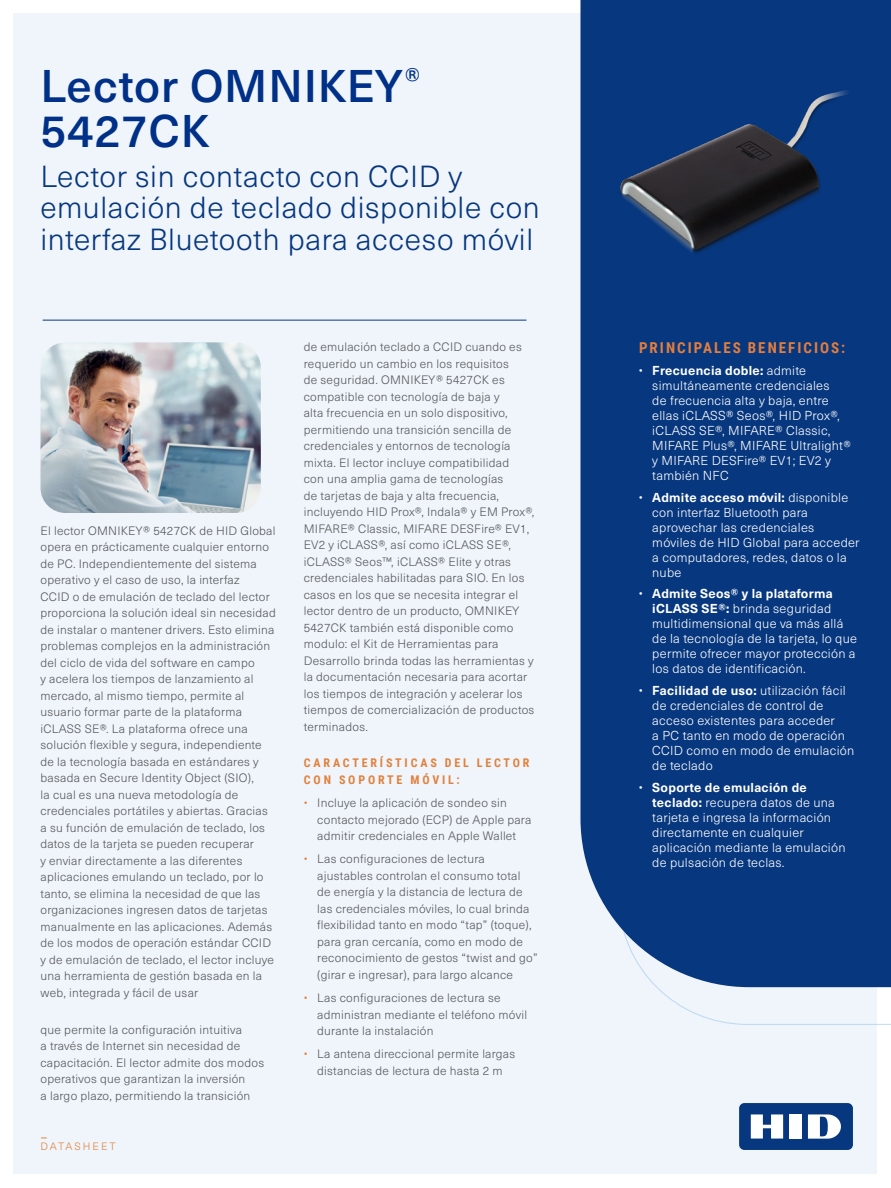
<style>
.page{position:relative;width:891px;height:1188px;background:#fff}
.page>*{position:absolute;margin:0;border:0;box-sizing:border-box;transform-origin:0 0}
.ds_1st_page_large_to{font:500 45px/45px "Neue Haas Unica Pro";letter-spacing:.02em;color:#003087}
.ds_1st_page_section{font:300 30px/31.5px "Neue Haas Unica Pro";letter-spacing:.02em;color:#07377e}
.t1{font:100 25.5px "Neue Haas Unica Pro";color:#e2813c}
.ds_blue_box_bullet_l{font:700 15px "Roboto Condensed";letter-spacing:.135em;color:#e47e3d}
.t2{font:300 12.75px/15px "Neue Haas Unica Pro";letter-spacing:.02em;color:#fff}
.ds_main_body{font:300 12px/16.5px "Neue Haas Unica Pro";letter-spacing:.02em;color:#58595b}
.ds_bullet_list_conde{font:300 12px/16.5px "Neue Haas Unica Pro";letter-spacing:.02em;color:#58595b}
.ds_small_section_sub{font:700 12px/16.5px "Roboto Condensed";letter-spacing:.235em;color:#e2813c}
.t3{font:300 10.5px "Neue Haas Unica Pro";letter-spacing:.185em;color:#e2813c}
.s1{color:#e2813c}
.s2{font-weight:700}
</style>
<div class="page">
<div style="left:14px;top:14px;width:864px;height:1160px;background:#eff5fb"></div>
<div style="left:580px;top:0;width:311px;height:987px;background:#07377e"></div>
<div style="left:739px;top:1103px;width:114px;height:47px;background:#07377e;border-radius:5px"></div>
<div style="left:790px;top:1114px;width:12px;height:25px;background:#fff"></div>
<svg style="left:751px;top:1114px;width:32px;height:25px"></svg>
<svg style="left:808px;top:1114px;width:33px;height:25px"></svg>
<hr style="left:43px;top:320px;width:484px;height:1px;background:#07377e">
<img style="left:580px;top:81px;width:290px;height:206px">
<img style="left:40px;top:342px;width:221px;height:171px">
<h1 class="ds_1st_page_large_to" style="left:40px;top:64px;width:381px">Lector OMNIKEY<sup>®<br></sup>5427CK</h1>
<h2 class="ds_1st_page_section" style="left:40px;top:161px;width:501px">Lector sin contacto con CCID y emulación de teclado disponible con interfaz Bluetooth para acceso móvil</h2>
<p class="ds_main_body" style="left:40px;top:523px;width:237px">El lector OMNIKEY® 5427CK de HID Global opera en prácticamente cualquier entorno de PC. Independientemente del sistema operativo y el caso de uso, la interfaz<br>CCID o de emulación de teclado del lector proporciona la solución ideal sin necesidad de instalar o mantener drivers. Esto elimina problemas complejos en la administración del ciclo de vida del software en campo<br>y acelera los tiempos de lanzamiento al mercado, al mismo tiempo, permite al usuario formar parte de la plataforma iCLASS SE®. La plataforma ofrece una solución flexible y segura, independiente de la tecnología basada en estándares y basada en Secure Identity Object (SIO),<br>la cual es una nueva metodología de credenciales portátiles y abiertas. Gracias a su función de emulación de teclado, los datos de la tarjeta se pueden recuperar<br>y enviar directamente a las diferentes aplicaciones emulando un teclado, por lo tanto, se elimina la necesidad de que las organizaciones ingresen datos de tarjetas manualmente en las aplicaciones. Además de los modos de operación estándar CCID y de emulación de teclado, el lector incluye una herramienta de gestión basada en la web, integrada y fácil de usar</p>
<p class="ds_main_body" style="left:40px;top:1021px;width:225px">que permite la configuración intuitiva<br>a través de Internet sin necesidad de capacitación. El lector admite dos modos operativos que garantizan la inversión<br>a largo plazo, permitiendo la transición</p>
<h3 class="t1" style="left:40px;top:1123px;width:9px">-</h3>
<p class="t3" style="left:40px;top:1140px;width:77px">DATASHEET</p>
<p class="ds_main_body" style="left:304px;top:339px;width:232px">de emulación teclado a CCID cuando es requerido un cambio en los requisitos<br>de seguridad. OMNIKEY® 5427CK es compatible con tecnología de baja y<br>alta frecuencia en un solo dispositivo, permitiendo una transición sencilla de credenciales y entornos de tecnología mixta. El lector incluye compatibilidad<br>con una amplia gama de tecnologías<br>de tarjetas de baja y alta frecuencia, incluyendo HID Prox®, Indala® y EM Prox®, MIFARE® Classic, MIFARE DESFire® EV1, EV2 y iCLASS®, así como iCLASS SE®, iCLASS® Seos™, iCLASS® Elite y otras credenciales habilitadas para SIO. En los casos en los que se necesita integrar el lector dentro de un producto, OMNIKEY 5427CK también está disponible como modulo: el Kit de Herramientas para Desarrollo brinda todas las herramientas y la documentación necesaria para acortar los tiempos de integración y acelerar los tiempos de comercialización de productos terminados.</p>
<h3 class="ds_small_section_sub" style="left:304px;top:754px;width:227px">CARACTERÍSTICAS DEL LECTOR<br>CON SOPORTE MÓVIL:</h3>
<p class="ds_bullet_list_conde" style="left:317px;top:795px;width:216px;text-indent:-14px"><span class="s1">•</span> Incluye la aplicación de sondeo sin contacto mejorado (ECP) de Apple para admitir credenciales en Apple Wallet</p>
<p class="ds_bullet_list_conde" style="left:317px;top:851px;width:222px;text-indent:-14px"><span class="s1">•</span> Las configuraciones de lectura ajustables controlan el consumo total<br>de energía y la distancia de lectura de las credenciales móviles, lo cual brinda flexibilidad tanto en modo “tap” (toque), para gran cercanía, como en modo de reconocimiento de gestos “twist and go” (girar e ingresar), para largo alcance</p>
<p class="ds_bullet_list_conde" style="left:317px;top:990px;width:211px;text-indent:-14px"><span class="s1">•</span> Las configuraciones de lectura se administran mediante el teléfono móvil durante la instalación</p>
<p class="ds_bullet_list_conde" style="left:304px;top:1046px;width:213px;text-align:center"><span class="s1">•</span> La antena direccional permite largas distancias de lectura de hasta 2 m</p>
<p class="ds_blue_box_bullet_l" style="left:639px;top:337px;width:208px">PRINCIPALES BENEFICIOS:</p>
<p class="t2" style="left:652px;top:363px;width:200px;text-indent:-14px">• <span class="s2">Frecuencia doble:</span> admite simultáneamente credenciales<br>de frecuencia alta y baja, entre ellas iCLASS® Seos®, HID Prox®, iCLASS SE®, MIFARE® Classic,<br>MIFARE Plus®, MIFARE Ultralight® y MIFARE DESFire® EV1; EV2 y también NFC</p>
<p class="t2" style="left:652px;top:490px;width:209px;text-indent:-14px">• <span class="s2">Admite acceso móvil:</span> disponible con interfaz Bluetooth para aprovechar las credenciales móviles de HID Global para acceder a computadores, redes, datos o la nube</p>
<p class="t2" style="left:652px;top:587px;width:206px;text-indent:-14px">• <span class="s2">Admite Seos® y la plataforma iCLASS SE®:</span> brinda seguridad multidimensional que va más allá de la tecnología de la tarjeta, lo que permite ofrecer mayor protección a los datos de identificación.</p>
<p class="t2" style="left:652px;top:683px;width:203px;text-indent:-14px">• <span class="s2">Facilidad de uso:</span> utilización fácil de credenciales de control de acceso existentes para acceder<br>a PC tanto en modo de operación<br>CCID como en modo de emulación de teclado</p>
<p class="t2" style="left:652px;top:780px;width:195px;text-indent:-14px">• <span class="s2">Soporte de emulación de teclado:</span> recupera datos de una tarjeta e ingresa la información directamente en cualquier aplicación mediante la emulación de pulsación de teclas.</p>
</div>
